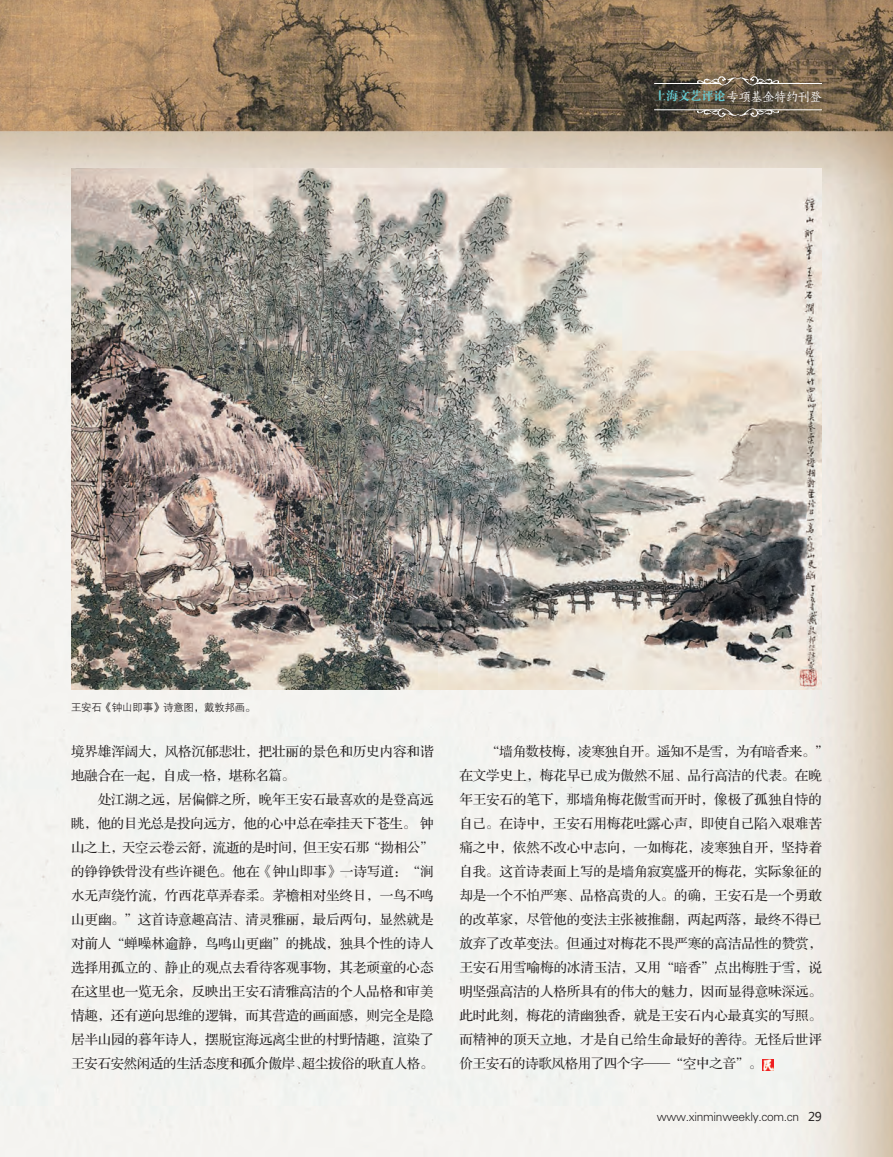
<style>
.page{position:relative;width:893px;height:1157px;background:#fff}
.page>*{position:absolute;margin:0;border:0;box-sizing:border-box;transform-origin:0 0}
.t1{font:13.5px/24px "FZS3 JW GB1 0";letter-spacing:-.005em;color:#231f20}
.t2{font:13.5px "FZS3 JW GB1 0";letter-spacing:-.025em;color:#231f20}
.t3{font:12.15px "FZSKBXKJW GB1 0";letter-spacing:-.025em;color:#fff}
.t4{font:12px "FZXH1 JW GB1 0";letter-spacing:-.025em;color:#231f20}
.t5{font:10.5px "FZZDXJW GB1 0";letter-spacing:-.025em;color:#231f20}
.s1{font-family:"FZDBSJW GB1 0";color:#63c8cf}
.s2{font-family:"Microsoft Ya Hei"}
</style>
<div class="page">
<img style="left:0;top:0;width:893px;height:1157px">
<img style="left:698px;top:74px;width:80px;height:12px">
<hr style="left:654px;top:83px;width:67px;height:1px;background:#fff">
<hr style="left:755px;top:83px;width:67px;height:1px;background:#fff">
<img style="left:698px;top:107px;width:80px;height:12px">
<hr style="left:654px;top:110px;width:67px;height:1px;background:#fff">
<hr style="left:755px;top:110px;width:67px;height:1px;background:#fff">
<img style="left:71px;top:168px;width:751px;height:522px">
<svg style="left:762px;top:1059px;width:11px;height:11px"></svg>
<p class="t3" style="left:654px;top:90px;width:169px"><span class="s1">上海文艺评论</span>专项基金特约刊登</p>
<p class="t5" style="left:71px;top:701px;width:186px">王安石《钟山即事》诗意图，戴敦邦画。</p>
<p class="t1" style="left:71px;top:740px;width:364px">境界雄浑阔大，风格沉郁悲壮，把壮丽的景色和历史内容和谐</p>
<p class="t2" style="left:71px;top:768px;width:226px">地融合在一起，自成一格，堪称名篇。</p>
<p class="t1" style="left:98px;top:788px;width:337px">处江湖之远，居偏僻之所，晚年王安石最喜欢的是登高远</p>
<p class="t1" style="left:71px;top:812px;width:364px">眺，他的目光总是投向远方，他的心中总在牵挂天下苍生。 钟</p>
<p class="t2" style="left:71px;top:840px;width:364px">山之上，天空云卷云舒，流逝的是时间，但王安石那“拗相公”</p>
<p class="t1" style="left:71px;top:860px;width:364px">的铮铮铁骨没有些许褪色。他在《钟山即事》一诗写道：“涧</p>
<p class="t1" style="left:71px;top:884px;width:364px">水无声绕竹流，竹西花草弄春柔。茅檐相对坐终日，一鸟不鸣</p>
<p class="t1" style="left:71px;top:908px;width:364px">山更幽。”这首诗意趣高洁、清灵雅丽，最后两句，显然就是</p>
<p class="t1" style="left:71px;top:932px;width:364px">对前人“蝉噪林逾静，鸟鸣山更幽”的挑战，独具个性的诗人</p>
<p class="t1" style="left:71px;top:956px;width:364px">选择用孤立的、静止的观点去看待客观事物，其老顽童的心态</p>
<p class="t1" style="left:71px;top:980px;width:364px">在这里也一览无余，反映出王安石清雅高洁的个人品格和审美</p>
<p class="t1" style="left:71px;top:1004px;width:364px">情趣，还有逆向思维的逻辑，而其营造的画面感，则完全是隐</p>
<p class="t1" style="left:71px;top:1028px;width:364px">居半山园的暮年诗人，摆脱宦海远离尘世的村野情趣，渲染了</p>
<p class="t2" style="left:71px;top:1056px;width:364px">王安石安然闲适的生活态度和孤介傲岸、超尘拔俗的耿直人格。</p>
<p class="t1" style="left:459px;top:740px;width:371px;text-indent:27px">“墙角数枝梅，凌寒独自开。遥知不是雪，为有暗香来。”在文学史上，梅花早已成为傲然不屈、品行高洁的代表。在晚年王安石的笔下，那墙角梅花傲雪而开时，像极了孤独自恃的自己。在诗中，王安石用梅花吐露心声，即使自己陷入艰难苦痛之中，依然不改心中志向，一如梅花，凌寒独自开，坚持着自我。这首诗表面上写的是墙角寂寞盛开的梅花，实际象征的却是一个不怕严寒、品格高贵的人。的确，王安石是一个勇敢的改革家，尽管他的变法主张被推翻，两起两落，最终不得已放弃了改革变法。但通过对梅花不畏严寒的高洁品性的赞赏，王安石用雪喻梅的冰清玉洁，又用“暗香”点出梅胜于雪，说明坚强高洁的人格所具有的伟大的魅力，因而显得意味深远。此时此刻，梅花的清幽独香，就是王安石内心最真实的写照。而精神的顶天立地，才是自己给生命最好的善待。无怪后世评价王安石的诗歌风格用了四个字——“空中之音”。</p>
<p class="t4" style="left:657px;top:1109px;width:167px">www.xinminweekly.com.cn <span class="s2">29</span></p>
</div>
